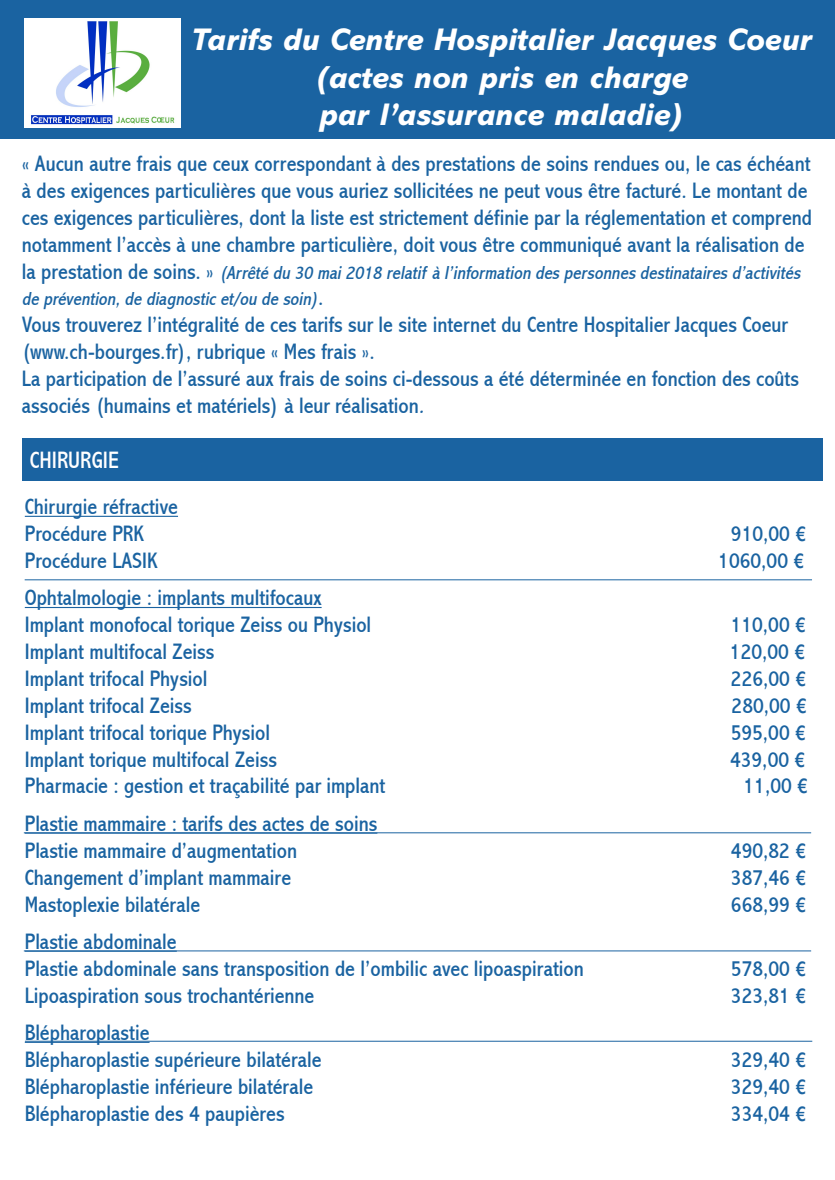
<style>
.page{position:relative;width:835px;height:1180px;background:#fff}
.page>*{position:absolute;margin:0;border:0;box-sizing:border-box;transform-origin:0 0}
.t1{font:italic 800 31.5px/37.8px "Abadi MT Std";color:#fff;text-align:center}
.t2{font:condensed 23.8px "Abadi";color:#fff}
.t3{font:condensed 22.4px/26.9px "Abadi";color:#1a63a1}
.t4{font:italic condensed 18.9px/26.9px "Abadi";color:#1a63a1}
.s1{font-style:normal;font-size:22.4px}
.s2{font-style:italic}
</style>
<div class="page">
<div style="left:0;top:0;width:834px;height:139px;background:#1a63a1"></div>
<img style="left:25px;top:18px;width:156px;height:110px">
<div style="left:22px;top:438px;width:800px;height:43px;background:#1a63a1"></div>
<hr style="left:25px;top:516px;width:153px;height:1px;background:#1a63a1">
<hr style="left:25px;top:607px;width:296px;height:1px;background:#1a63a1">
<hr style="left:25px;top:1041px;width:124px;height:2px;background:#1a63a1">
<hr style="left:25px;top:579px;width:786px;height:1px;background:#1a63a1">
<hr style="left:24px;top:832px;width:787px;height:1px;background:#1a63a1">
<hr style="left:24px;top:950px;width:787px;height:1px;background:#1a63a1">
<hr style="left:25px;top:1041px;width:787px;height:1px;background:#1a63a1">
<p class="t1" style="left:191px;top:21px;width:622px">Tarifs du Centre Hospitalier Jacques Coeur (actes non pris en charge<br>par l’assurance maladie)</p>
<p class="t3" style="left:22px;top:150px;width:791px">« Aucun autre frais que ceux correspondant à des prestations de soins rendues ou, le cas échéant à des exigences particulières que vous auriez sollicitées ne peut vous être facturé. Le montant de ces exigences particulières, dont la liste est strictement définie par la réglementation et comprend notamment l’accès à une chambre particulière, doit vous être communiqué avant la réalisation de</p>
<p class="t4" style="left:22px;top:259px;width:783px"><span class="s1">l a p r e s t a t i o n d e s o i n s . »</span> (Arrêté du 30 mai2018 relatif à l’information despersonnesdestinatairesd’activités de prévention,de diagnosticet/ou de soin)<span class="s1">.</span></p>
<p class="t3" style="left:22px;top:312px;width:778px">Vous trouverez l’intégralité de ces tarifs sur le site internet du Centre Hospitalier Jacques Coeur (www.ch-bourges.fr), rubrique « Mes frais ».<br>La participation de l’assuré aux frais de soins ci-dessous a été déterminée en fonction des coûts associés (humains et matériels) à leur réalisation<span class="s2">.</span></p>
<p class="t2" style="left:30px;top:446px;width:91px">CHIRURGIE</p>
<p class="t3" style="left:25px;top:493px;width:155px">Chirurgie réfractive<br>Procédure PRK</p>
<p class="t3" style="left:730px;top:520px;width:77px">910,00 €</p>
<p class="t3" style="left:25px;top:547px;width:134px">Procédure LASIK</p>
<p class="t3" style="left:718px;top:547px;width:87px">1060,00 €</p>
<p class="t3" style="left:25px;top:585px;width:348px">Ophtalmologie : implants multifocaux<br>Implant monofocal torique Zeiss ou Physiol</p>
<p class="t3" style="left:730px;top:611px;width:77px">110,00 €</p>
<p class="t3" style="left:25px;top:638px;width:191px">Implant multifocal Zeiss</p>
<p class="t3" style="left:729px;top:638px;width:77px">120,00 €</p>
<p class="t3" style="left:25px;top:665px;width:184px">Implant trifocal Physiol</p>
<p class="t3" style="left:730px;top:665px;width:77px">226,00 €</p>
<p class="t3" style="left:25px;top:692px;width:168px">Implant trifocal Zeiss</p>
<p class="t3" style="left:731px;top:692px;width:77px">280,00 €</p>
<p class="t3" style="left:25px;top:719px;width:247px">Implant trifocal torique Physiol</p>
<p class="t3" style="left:730px;top:719px;width:77px">595,00 €</p>
<p class="t3" style="left:25px;top:746px;width:254px">Implant torique multifocal Zeiss</p>
<p class="t3" style="left:730px;top:746px;width:77px">439,00 €</p>
<p class="t3" style="left:25px;top:773px;width:362px">Pharmacie : gestion et traçabilité par implant</p>
<p class="t3" style="left:743px;top:773px;width:66px">11,00 €</p>
<p class="t3" style="left:25px;top:810px;width:354px">Plastie mammaire : tarifs des actes de soins<br>Plastie mammaire d’augmentation</p>
<p class="t3" style="left:730px;top:837px;width:77px">490,82 €</p>
<p class="t3" style="left:25px;top:864px;width:268px">Changement d’implant mammaire</p>
<p class="t3" style="left:730px;top:864px;width:77px">387,46 €</p>
<p class="t3" style="left:25px;top:891px;width:177px">Mastoplexie bilatérale</p>
<p class="t3" style="left:730px;top:891px;width:77px">668,99 €</p>
<p class="t3" style="left:25px;top:928px;width:560px">Plastie abdominale<br>Plastie abdominale sans transposition de l’ombilic avec lipoaspiration</p>
<p class="t3" style="left:730px;top:955px;width:77px">578,00 €</p>
<p class="t3" style="left:25px;top:982px;width:291px">Lipoaspiration sous trochantérienne</p>
<p class="t3" style="left:730px;top:982px;width:77px">323,81 €</p>
<p class="t3" style="left:25px;top:1019px;width:298px">Blépharoplastie<br>Blépharoplastie supérieure bilatérale</p>
<p class="t3" style="left:730px;top:1046px;width:77px">329,40 €</p>
<p class="t3" style="left:25px;top:1073px;width:290px">Blépharoplastie inférieure bilatérale</p>
<p class="t3" style="left:730px;top:1073px;width:77px">329,40 €</p>
<p class="t3" style="left:25px;top:1100px;width:261px">Blépharoplastie des 4 paupières</p>
<p class="t3" style="left:730px;top:1100px;width:77px">334,04 €</p>
</div>
